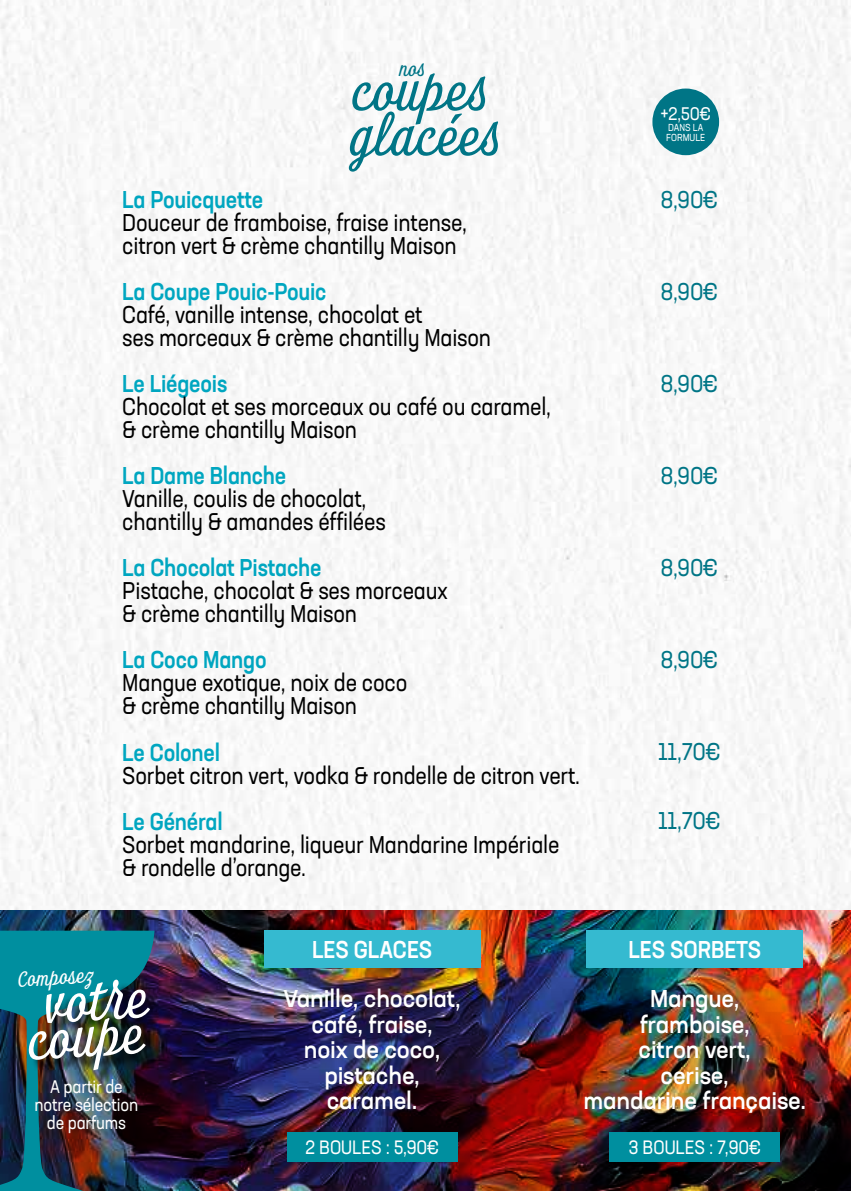
<style>
.page{position:relative;width:851px;height:1191px;background:#fff}
.page>*{position:absolute;margin:0;border:0;box-sizing:border-box;transform-origin:0 0}
.t1{font:58.2px/45px "Look Script";color:#007586}
.t2{font:58.2px "Look Script";color:#fff}
.t3{font:24px/23px "Neusa Next Std";letter-spacing:-.01em;color:#000;scale:.9 1}
.t4{font:500 expanded 24px/25.6px "Neusa Next Std";letter-spacing:-.01em;color:#fff;text-align:center;scale:.9 1}
.t5{font:500 24px "Neusa Next Std";letter-spacing:-.01em;color:#00a6c0;scale:.9 1}
.t6{font:24px "Neusa Next Std";letter-spacing:-.01em;color:#007586;scale:.9 1}
.t7{font:500 24px "Neusa Next Std";color:#fff;scale:.9 1}
.t8{font:22px "Look Script";color:#fff}
.t9{font:22px "Look Script";color:#007586}
.t10{font:19.2px "Neusa Next Std";color:#fff;scale:.9 1}
.t11{font:18px/18px "Neusa Next Std";letter-spacing:-.01em;color:#fff;text-align:center;scale:.9 1}
.t12{font:10px/10px "Neusa Next Std";color:#fff;scale:.9 1}
</style>
<div class="page">
<img style="left:0;top:0;width:850px;height:910px">
<img style="left:0;top:910px;width:850px;height:281px">
<img style="left:0;top:930px;width:154px;height:261px">
<div style="left:652px;top:89px;width:67px;height:66px;background:#007586;border-radius:50%"></div>
<div style="left:48px;top:982px;width:116px;height:55px;background:#000;opacity:.82"></div>
<div style="left:31px;top:1020px;width:128px;height:63px;background:#000;opacity:.82"></div>
<div style="left:264px;top:931px;width:216px;height:37px;background:#35bad0"></div>
<div style="left:287px;top:1132px;width:170px;height:30px;background:#008f9f"></div>
<div style="left:586px;top:931px;width:216px;height:37px;background:#35bad0"></div>
<div style="left:609px;top:1132px;width:170px;height:30px;background:#008f9f"></div>
<p class="t9" style="left:399px;top:55px;width:27px">nos</p>
<h1 class="t1" style="left:350px;top:72px;width:152px">coupes glacées</h1>
<p class="t5" style="left:122px;top:184px;width:158px">La Pouicquette</p>
<p class="t3" style="left:122px;top:211px;width:384px">Douceur de framboise, fraise intense, citron vert &amp; crème chantilly Maison</p>
<p class="t5" style="left:122px;top:276px;width:228px">La Coupe Pouic-Pouic</p>
<p class="t3" style="left:122px;top:303px;width:411px">Café, vanille intense, chocolat et<br>ses morceaux &amp; crème chantilly Maison</p>
<p class="t5" style="left:122px;top:368px;width:118px">Le Liégeois</p>
<p class="t3" style="left:122px;top:395px;width:478px">Chocolat et ses morceaux ou café ou caramel, &amp; crème chantilly Maison</p>
<p class="t5" style="left:122px;top:460px;width:184px">La Dame Blanche</p>
<p class="t3" style="left:122px;top:487px;width:294px">Vanille, coulis de chocolat, chantilly &amp; amandes éffilées</p>
<p class="t5" style="left:122px;top:552px;width:223px">La Chocolat Pistache</p>
<p class="t3" style="left:122px;top:579px;width:363px">Pistache, chocolat &amp; ses morceaux &amp; crème chantilly Maison</p>
<p class="t5" style="left:122px;top:644px;width:162px">La Coco Mango</p>
<p class="t3" style="left:122px;top:671px;width:318px">Mangue exotique, noix de coco &amp; crème chantilly Maison</p>
<p class="t5" style="left:122px;top:736px;width:110px">Le Colonel</p>
<p class="t3" style="left:122px;top:763px;width:510px">Sorbet citron vert, vodka &amp; rondelle de citron vert.</p>
<p class="t5" style="left:122px;top:805px;width:113px">Le Général</p>
<p class="t3" style="left:122px;top:832px;width:487px">Sorbet mandarine, liqueur Mandarine Impériale &amp; rondelle d’orange.</p>
<p class="t11" style="left:660px;top:104px;width:58px">+2,50€</p>
<p class="t12" style="left:666px;top:122px;width:45px">DANS LA<br>FORMULE</p>
<p class="t6" style="left:660px;top:185px;width:65px">8,90€</p>
<p class="t6" style="left:660px;top:277px;width:65px">8,90€</p>
<p class="t6" style="left:660px;top:369px;width:65px">8,90€</p>
<p class="t6" style="left:660px;top:461px;width:65px">8,90€</p>
<p class="t6" style="left:660px;top:553px;width:65px">8,90€</p>
<p class="t6" style="left:660px;top:645px;width:65px">8,90€</p>
<p class="t6" style="left:658px;top:737px;width:71px">11,70€</p>
<p class="t6" style="left:658px;top:806px;width:71px">11,70€</p>
<p class="t8" style="left:17px;top:965px;width:78px;rotate:-3deg">Composez</p>
<h1 class="t2" style="left:41px;top:967px;width:106px;rotate:-4deg">votre</h1>
<h1 class="t2" style="left:25px;top:1004px;width:118px;rotate:-4deg">coupe</h1>
<p class="t11" style="left:35px;top:1077px;width:117px">A partir de notre sélection de parfums</p>
<p class="t7" style="left:312px;top:934px;width:135px">LES GLACES</p>
<p class="t4" style="left:283px;top:985px;width:198px">Vanille, chocolat, café, fraise,<br>noix de coco, pistache, caramel.</p>
<p class="t10" style="left:305px;top:1135px;width:150px">2 BOULES : 5,90€</p>
<p class="t7" style="left:628px;top:934px;width:149px">LES SORBETS</p>
<p class="t4" style="left:583px;top:985px;width:249px">Mangue,<br>framboise,<br>citron vert,<br>cerise,<br>mandarine française.</p>
<p class="t10" style="left:628px;top:1135px;width:149px">3 BOULES : 7,90€</p>
</div>
